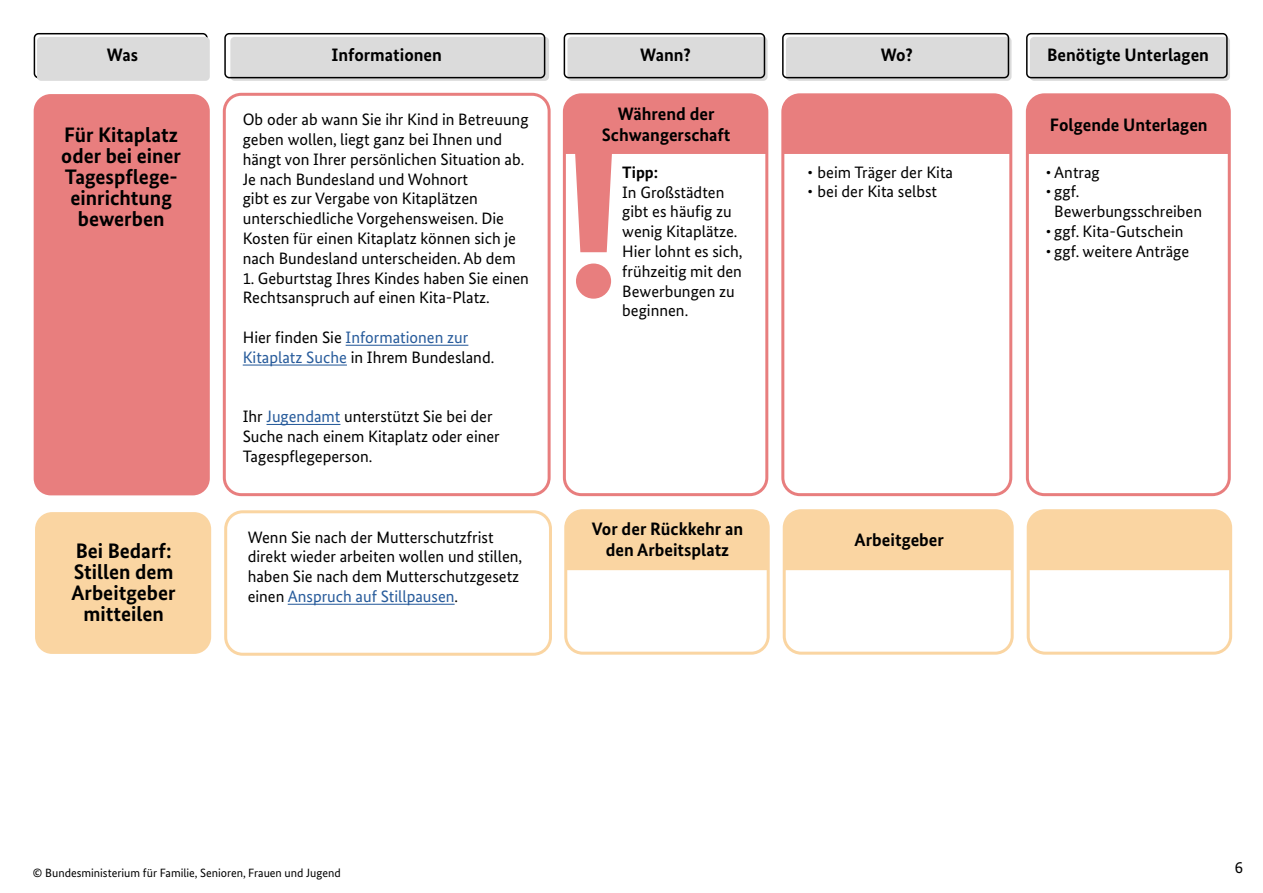
<style>
.page{position:relative;width:1263px;height:893px;background:#fff}
.page>*{position:absolute;margin:0;border:0;box-sizing:border-box;transform-origin:0 0}
.t1{font:700 21px/21px "Bundes Sans";color:#000;text-align:center}
.t2{font:700 18px/21px "Bundes Sans";color:#000;text-align:center}
.t3{font:16.5px/19.8px "Bundes Sans";color:#000}
.t4{font:12px "Bundes Sans";color:#000}
.s1{color:#275b9b}
.s2{font-weight:700}
</style>
<div class="page">
<div style="left:223px;top:93px;width:328px;height:403px;border:3px solid #e87e7e;border-radius:17px"></div>
<div style="left:1030px;top:37px;width:200px;height:44px;background:#dbdbdb;border-radius:4px"></div>
<div style="left:786px;top:37px;width:225px;height:44px;background:#dbdbdb;border-radius:4px"></div>
<div style="left:567px;top:37px;width:200px;height:44px;background:#dbdbdb;border-radius:4px"></div>
<div style="left:230px;top:37px;width:319px;height:44px;background:#dbdbdb;border-radius:4px"></div>
<div style="left:34px;top:33px;width:174px;height:45px;border:2px solid #000;border-radius:4px"></div>
<div style="left:37px;top:37px;width:173px;height:44px;background:#dbdbdb;border-radius:4px"></div>
<div style="left:224px;top:33px;width:321px;height:45px;border:2px solid #000;border-radius:4px"></div>
<div style="left:564px;top:33px;width:201px;height:45px;border:2px solid #000;border-radius:4px"></div>
<div style="left:782px;top:33px;width:227px;height:45px;border:2px solid #000;border-radius:4px"></div>
<div style="left:1026px;top:33px;width:202px;height:45px;border:2px solid #000;border-radius:4px"></div>
<div style="left:34px;top:94px;width:176px;height:401px;background:#e87e7e;border-radius:17px"></div>
<hr style="left:346px;top:345px;width:122px;height:1px;background:#275b9b">
<hr style="left:243px;top:364px;width:104px;height:2px;background:#275b9b">
<hr style="left:267px;top:424px;width:73px;height:1px;background:#275b9b">
<div style="left:563px;top:93px;width:205px;height:403px;border:3px solid #e87e7e;border-radius:17px"></div>
<div style="left:785px;top:97px;width:223px;height:57px;background:#e87e7e"></div>
<div style="left:781px;top:93px;width:231px;height:403px;border:3px solid #e87e7e;border-radius:17px"></div>
<div style="left:1030px;top:97px;width:197px;height:57px;background:#e87e7e"></div>
<div style="left:1026px;top:93px;width:205px;height:403px;border:3px solid #e87e7e;border-radius:17px"></div>
<svg style="left:564px;top:94px;width:203px;height:158px"></svg>
<div style="left:576px;top:264px;width:35px;height:35px;background:#e87e7e;border-radius:50%"></div>
<div style="left:35px;top:512px;width:176px;height:142px;background:#fad5a2;border-radius:17px"></div>
<div style="left:224px;top:510px;width:328px;height:146px;border:3px solid #fad5a2;border-radius:17px"></div>
<div style="left:568px;top:513px;width:198px;height:57px;background:#fad5a2"></div>
<div style="left:564px;top:509px;width:206px;height:146px;border:3px solid #fad5a2;border-radius:17px"></div>
<div style="left:783px;top:513px;width:227px;height:57px;background:#fad5a2"></div>
<div style="left:783px;top:509px;width:231px;height:146px;border:3px solid #fad5a2;border-radius:17px"></div>
<div style="left:1027px;top:513px;width:201px;height:57px;background:#fad5a2"></div>
<div style="left:1027px;top:509px;width:205px;height:146px;border:3px solid #fad5a2;border-radius:17px"></div>
<hr style="left:288px;top:604px;width:167px;height:1px;background:#275b9b">
<p class="t2" style="left:107px;top:44px;width:33px">Was</p>
<p class="t2" style="left:331px;top:44px;width:112px">Informationen</p>
<p class="t2" style="left:640px;top:44px;width:52px">Wann?</p>
<p class="t2" style="left:881px;top:44px;width:34px">Wo?</p>
<p class="t2" style="left:1047px;top:44px;width:163px">Benötigte Unterlagen</p>
<p class="t1" style="left:61px;top:124px;width:121px">Für Kitaplatz oder bei einer<br>Tagespfege&shy;einrichtung bewerben</p>
<p class="t3" style="left:243px;top:110px;width:287px">Ob oder ab wann Sie ihr Kind in Betreuung geben wollen, liegt ganz bei Ihnen und hängt von Ihrer persönlichen Situation ab.<br>Je nach Bundesland und Wohnort<br>gibt es zur Vergabe von Kitaplätzen unterschiedliche Vorgehensweisen. Die Kosten für einen Kitaplatz können sich je nach Bundesland unterscheiden. Ab dem</p>
<p class="t3" style="left:243px;top:268px;width:288px">1. Geburtstag Ihres Kindes haben Sie einen<br>Rechtsanspruch auf einen Kita-Platz.</p>
<p class="t3" style="left:243px;top:327px;width:253px">Hier fnden Sie <span class="s1">Informationen zur<br>Kitaplatz Suche</span> in Ihrem Bundesland.</p>
<p class="t3" style="left:243px;top:407px;width:259px">Ihr <span class="s1">Jugendamt</span> unterstützt Sie bei der<br>Suche nach einem Kitaplatz oder einer<br>Tagespfegeperson.</p>
<p class="t2" style="left:602px;top:103px;width:130px">Während der<br>Schwangerschaft</p>
<p class="t3" style="left:622px;top:162px;width:122px"><span class="s2">Tipp:<br></span>In Großstädten gibt es häufg zu wenig Kitaplätze.<br>Hier lohnt es sich, frühzeitig mit den<br>Bewerbungen zu beginnen.</p>
<p class="t3" style="left:807px;top:162px;width:147px">• beim Träger der Kita</p>
<p class="t3" style="left:807px;top:182px;width:131px">• bei der Kita selbst</p>
<p class="t1" style="left:72px;top:540px;width:106px">Bei Bedarf:<br>Stillen dem<br>Arbeitgeber mitteilen</p>
<p class="t3" style="left:248px;top:527px;width:276px">Wenn Sie nach der Mutterschutzfrist direkt wieder arbeiten wollen und stillen, haben Sie nach dem Mutterschutzgesetz einen <span class="s1">Anspruch auf Stillpausen</span>.</p>
<p class="t2" style="left:592px;top:518px;width:153px">Vor der Rückkehr an den Arbeitsplatz</p>
<p class="t2" style="left:855px;top:529px;width:91px">Arbeitgeber</p>
<p class="t2" style="left:1050px;top:114px;width:159px">Folgende Unterlagen</p>
<p class="t3" style="left:1046px;top:162px;width:56px">• Antrag</p>
<p class="t3" style="left:1054px;top:182px;width:149px;text-indent:-8px">• ggf.<br>Bewerbungsschreiben</p>
<p class="t3" style="left:1046px;top:221px;width:139px">• ggf. Kita-Gutschein</p>
<p class="t3" style="left:1046px;top:241px;width:145px">• ggf. weitere Anträge</p>
<p class="t4" style="left:33px;top:866px;width:309px">© Bundesministerium für Familie, Senioren, Frauen und Jugend</p>
<p class="t3" style="left:1235px;top:857px;width:10px">6</p>
</div>
